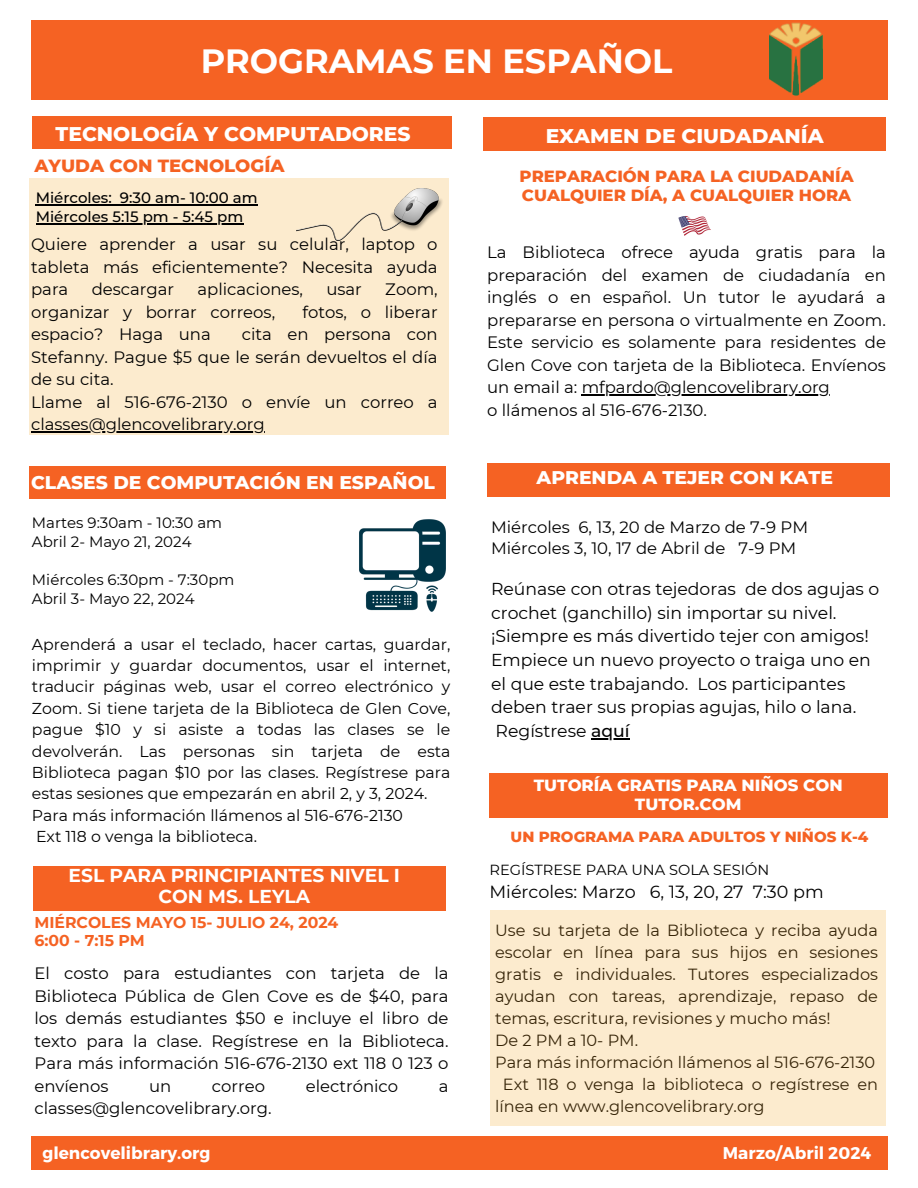
<style>
.page{position:relative;width:918px;height:1188px;background:#fff}
.page>*{position:absolute;margin:0;border:0;box-sizing:border-box;transform-origin:0 0}
.t1{font:700 33.6px "Montserrat";color:#fff}
.t2{font:800 20.25px "Montserrat";color:#fff}
.t3{font:800 18.75px "Montserrat";color:#fff}
.t4{font:700 18.75px/21.3px "Montserrat";color:#fff;text-align:center}
.t5{font:800 18px "Montserrat";color:#f56223}
.t6{font:17.55px "Montserrat";color:#000}
.t7{font:17.25px/23.7px "Montserrat";color:#000}
.t8{font:700 16.95px "Montserrat";color:#fff}
.t9{font:16.5px/22.5px "Montserrat";color:#000}
.t10{font:800 16.5px/19.2px "Montserrat";color:#f56223}
.t11{font:800 16.5px/19.2px "Montserrat";color:#fff;text-align:center}
.t12{font:16.2px "Montserrat";color:#000}
.t13{font:15.75px/21.3px "Montserrat";color:#000}
.t14{font:700 15.6px/18px "Montserrat";color:#f56223}
.t15{font:15px/19.2px "Montserrat";color:#000}
.t16{font:500 15px/19.2px "Montserrat";color:#000}
.t17{font:800 15px "Montserrat";color:#f56223}
.t18{font:14.55px "Montserrat";color:#000}
.s1{font-weight:500}
</style>
<div class="page">
<div style="left:31px;top:1136px;width:857px;height:33px;background:#f56223"></div>
<div style="left:33px;top:116px;width:419px;height:33px;background:#f56223"></div>
<div style="left:31px;top:20px;width:857px;height:79px;background:#f56223"></div>
<img style="left:770px;top:22px;width:53px;height:74px">
<div style="left:484px;top:117px;width:402px;height:34px;background:#f56223"></div>
<img style="left:678px;top:216px;width:33px;height:20px">
<div style="left:29px;top:178px;width:420px;height:256px;background:#fcebce"></div>
<img style="left:297px;top:189px;width:145px;height:51px">
<hr style="left:31px;top:432px;width:234px;height:1px;background:#000">
<img style="left:359px;top:519px;width:87px;height:93px">
<div style="left:29px;top:466px;width:417px;height:32px;background:#f56223"></div>
<hr style="left:36px;top:204px;width:76px;height:1px;background:#000">
<hr style="left:120px;top:204px;width:138px;height:1px;background:#000">
<hr style="left:36px;top:223px;width:207px;height:1px;background:#000">
<hr style="left:582px;top:395px;width:248px;height:1px;background:#000">
<div style="left:33px;top:866px;width:413px;height:44px;background:#f56223"></div>
<hr style="left:591px;top:738px;width:39px;height:1px;background:#000">
<div style="left:490px;top:910px;width:396px;height:216px;background:#fcebce"></div>
<div style="left:487px;top:463px;width:403px;height:33px;background:#f56223"></div>
<div style="left:489px;top:774px;width:399px;height:44px;background:#f56223"></div>
<h1 class="t1" style="left:201px;top:40px;width:473px">PROGRAMAS EN ESPAÑOL</h1>
<p class="t2" style="left:56px;top:121px;width:357px">TECNOLOGÍA Y COMPUTADORES</p>
<p class="t5" style="left:35px;top:155px;width:252px">AYUDA CON TECNOLOGÍA</p>
<p class="t16" style="left:36px;top:188px;width:223px">Miércoles: 9:30 am- 10:00 am<br>Miércoles 5:15 pm - 5:45 pm</p>
<p class="t9" style="left:31px;top:233px;width:408px;text-align:justify">Quiere aprender a usar su celular, laptop o tableta más eficientemente? Necesita ayuda para</p>
<p class="t9" style="left:92px;top:278px;width:84px">descargar</p>
<p class="t9" style="left:198px;top:278px;width:107px">aplicaciones,</p>
<p class="t9" style="left:326px;top:278px;width:37px">usar</p>
<p class="t9" style="left:385px;top:278px;width:54px">Zoom,</p>
<p class="t9" style="left:31px;top:301px;width:246px">organizar y borrar correos,</p>
<p class="t9" style="left:303px;top:301px;width:137px">fotos, o liberar</p>
<p class="t9" style="left:31px;top:323px;width:181px">espacio? Haga una</p>
<p class="t9" style="left:31px;top:323px;width:408px;text-indent:211px">cita en persona con<br>Stefanny. Pague $5 que le serán devueltos el día de su cita.<br>Llame al 516-676-2130 o envíe un correo a classes@glencovelibrary.org</p>
<p class="t3" style="left:31px;top:471px;width:405px">CLASES DE COMPUTACIÓN EN ESPAÑOL</p>
<p class="t15" style="left:32px;top:513px;width:192px">Martes 9:30am - 10:30 am<br>Abril 2- Mayo 21, 2024</p>
<p class="t15" style="left:32px;top:570px;width:204px">Miércoles 6:30pm - 7:30pm<br>Abril 3- Mayo 22, 2024</p>
<p class="t13" style="left:32px;top:633px;width:420px">Aprenderá a usar el teclado, hacer cartas, guardar, imprimir y guardar documentos, usar el internet, traducir páginas web, usar el correo electrónico y Zoom. Si tiene tarjeta de la Biblioteca de Glen Cove, pague $10 y si asiste a todas las clases se le devolverán. Las personas sin tarjeta de esta Biblioteca pagan $10 por las clases. Regístrese para estas sesiones que empezarán en abril 2, y 3, 2024.<br>Para más información llámenos al 516-676-2130<br>Ext 118 o venga la biblioteca.</p>
<p class="t4" style="left:69px;top:865px;width:333px">ESL PARA PRINCIPIANTES NIVEL I<br>CON MS. LEYLA</p>
<p class="t14" style="left:35px;top:914px;width:305px">MIÉRCOLES MAYO 15- JULIO 24, 2024<br>6:00 - 7:15 PM</p>
<p class="t9" style="left:35px;top:962px;width:416px;text-align:justify">El costo para estudiantes con tarjeta de la Biblioteca Pública de Glen Cove es de $40, para los demás estudiantes $50 e incluye el libro de texto para la clase. Regístrese en la Biblioteca.<br>Para más información 516-676-2130 ext 118 0 123 o envíenos</p>
<p class="t9" style="left:149px;top:1075px;width:24px">un</p>
<p class="t9" style="left:212px;top:1075px;width:55px">correo</p>
<p class="t9" style="left:306px;top:1075px;width:94px">electrónico</p>
<p class="t9" style="left:439px;top:1075px;width:11px">a</p>
<p class="t9" style="left:35px;top:1097px;width:239px">classes@glencovelibrary.org.</p>
<p class="t2" style="left:546px;top:123px;width:279px">EXAMEN DE CIUDADANÍA</p>
<p class="t10" style="left:520px;top:166px;width:336px">PREPARACIÓN PARA LA CIUDADANÍA<br>CUALQUIER DÍA, A CUALQUIER HORA</p>
<p class="t9" style="left:487px;top:241px;width:400px">La Biblioteca ofrece ayuda gratis para la preparación del examen de ciudadanía en inglés o en español. Un tutor le ayudará a prepararse en persona o virtualmente en Zoom.<br>Este servicio es solamente para residentes de Glen Cove con tarjeta de la Biblioteca. Envíenos un email a: mfpardo@glencovelibrary.org<br>o llámenos al 516-676-2130.</p>
<p class="t3" style="left:537px;top:466px;width:298px">APRENDA A TEJER CON KATE</p>
<p class="t9" style="left:491px;top:516px;width:319px;line-height:21.3px">Miércoles 6, 13, 20 de Marzo de 7-9 PM<br>Miércoles 3, 10, 17 de Abril de 7-9 PM</p>
<p class="t7" style="left:491px;top:577px;width:390px">Reúnase con otras tejedoras de dos agujas o crochet (ganchillo) sin importar su nivel. ¡Siempre es más divertido tejer con amigos!<br>Empiece un nuevo proyecto o traiga uno en el que este trabajando. Los participantes deben traer sus propias agujas, hilo o lana.<br>Regístrese <span class="s1">aquí</span></p>
<p class="t11" style="left:534px;top:776px;width:310px">TUTORÍA GRATIS PARA NIÑOS CON<br>TUTOR.COM</p>
<p class="t17" style="left:511px;top:827px;width:359px">UN PROGRAMA PARA ADULTOS Y NIÑOS K-4</p>
<p class="t18" style="left:489px;top:861px;width:281px">REGÍSTRESE PARA UNA SOLA SESIÓN</p>
<p class="t6" style="left:489px;top:881px;width:336px">Miércoles: Marzo 6, 13, 20, 27 7:30 pm</p>
<p class="t12" style="left:495px;top:921px;width:384px">Use su tarjeta de la Biblioteca y reciba ayuda</p>
<p class="t12" style="left:495px;top:943px;width:384px">escolar en línea para sus hijos en sesiones</p>
<p class="t12" style="left:495px;top:965px;width:384px">gratis e individuales. Tutores especializados</p>
<p class="t12" style="left:495px;top:987px;width:384px">ayudan con tareas, aprendizaje, repaso de</p>
<p class="t12" style="left:495px;top:1009px;width:337px">temas, escritura, revisiones y mucho más!</p>
<p class="t12" style="left:495px;top:1031px;width:144px">De 2 PM a 10- PM.</p>
<p class="t12" style="left:495px;top:1053px;width:382px">Para más información llámenos al 516-676-2130</p>
<p class="t12" style="left:503px;top:1075px;width:377px">Ext 118 o venga la biblioteca o regístrese en</p>
<p class="t12" style="left:495px;top:1097px;width:271px">línea en www.glencovelibrary.org</p>
<p class="t8" style="left:42px;top:1142px;width:169px">glencovelibrary.org</p>
<p class="t8" style="left:723px;top:1142px;width:150px">Marzo/Abril 2024</p>
</div>
